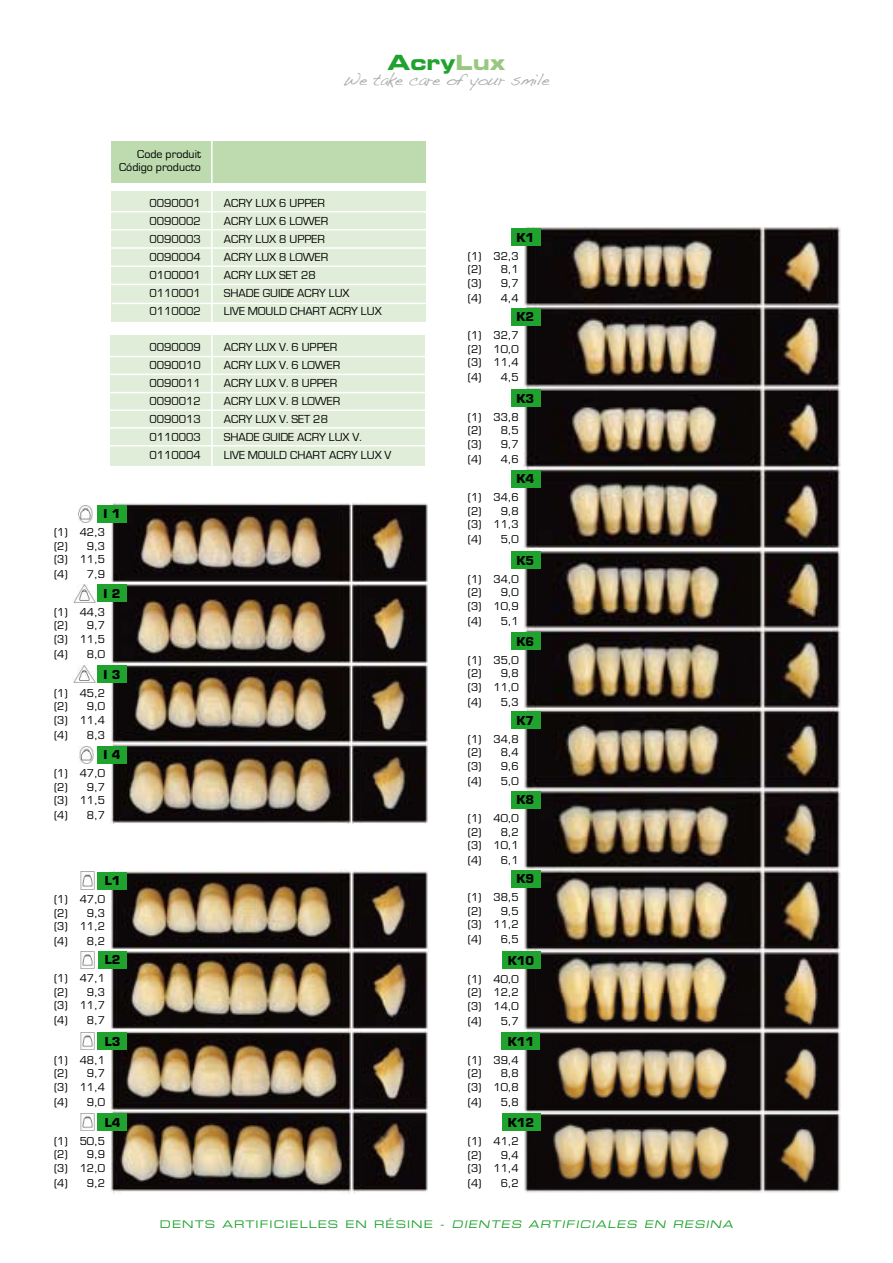
<style>
.page{position:relative;width:893px;height:1263px;background:#fff}
.page>*{position:absolute;margin:0;border:0;box-sizing:border-box;transform-origin:0 0}
.t1{font:21px "Eurostile LT Bold Extended Two";color:#1fa22e}
.t2{font:16.5px "Handwriting Dakota";letter-spacing:-.04em;color:#adafb0}
.t3{font:12px "Eurostile";color:#000}
.t4{font:700 12px "Eurostile LT";color:#000}
.t5{font:11.85px/13.5px "Eurostile";color:#000;text-align:right}
.t6{font:10.5px/13.5px "Eurostile LT";color:#000;text-align:justify}
.t7{font:10.5px "Eurostile LT Extended Two";color:#1fa22e}
.s1{color:#98c781}
.s2{font-style:italic}
</style>
<div class="page">
<div style="left:111px;top:335px;width:314px;height:130px;background:#e0edd8"></div>
<div style="left:111px;top:192px;width:315px;height:130px;background:#e0edd8"></div>
<div style="left:111px;top:141px;width:315px;height:42px;background:#bddbae"></div>
<img style="left:523px;top:227px;width:318px;height:966px">
<img style="left:110px;top:502px;width:318px;height:321px">
<img style="left:110px;top:869px;width:318px;height:324px">
<div style="left:97px;top:505px;width:30px;height:17px;background:#1fa22e"></div>
<div style="left:97px;top:585px;width:30px;height:17px;background:#1fa22e"></div>
<div style="left:97px;top:665px;width:30px;height:17px;background:#1fa22e"></div>
<div style="left:97px;top:746px;width:30px;height:17px;background:#1fa22e"></div>
<div style="left:97px;top:872px;width:30px;height:17px;background:#1fa22e"></div>
<div style="left:97px;top:951px;width:30px;height:17px;background:#1fa22e"></div>
<div style="left:97px;top:1033px;width:30px;height:17px;background:#1fa22e"></div>
<div style="left:97px;top:1113px;width:30px;height:17px;background:#1fa22e"></div>
<div style="left:502px;top:1114px;width:38px;height:17px;background:#1fa22e"></div>
<div style="left:501px;top:1032px;width:39px;height:17px;background:#1fa22e"></div>
<div style="left:502px;top:952px;width:39px;height:17px;background:#1fa22e"></div>
<div style="left:511px;top:870px;width:30px;height:17px;background:#1fa22e"></div>
<div style="left:511px;top:791px;width:30px;height:17px;background:#1fa22e"></div>
<div style="left:511px;top:712px;width:30px;height:17px;background:#1fa22e"></div>
<div style="left:511px;top:633px;width:30px;height:17px;background:#1fa22e"></div>
<div style="left:511px;top:552px;width:30px;height:17px;background:#1fa22e"></div>
<div style="left:511px;top:470px;width:30px;height:17px;background:#1fa22e"></div>
<div style="left:511px;top:389px;width:30px;height:17px;background:#1fa22e"></div>
<div style="left:511px;top:308px;width:30px;height:17px;background:#1fa22e"></div>
<div style="left:511px;top:229px;width:30px;height:17px;background:#1fa22e"></div>
<img style="left:78px;top:505px;width:15px;height:18px">
<img style="left:74px;top:585px;width:22px;height:17px">
<img style="left:73px;top:665px;width:23px;height:18px">
<img style="left:79px;top:746px;width:15px;height:17px">
<img style="left:80px;top:872px;width:15px;height:17px">
<img style="left:80px;top:951px;width:15px;height:17px">
<img style="left:80px;top:1032px;width:15px;height:18px">
<img style="left:80px;top:1113px;width:15px;height:18px">
<hr style="left:211px;top:138px;width:2px;height:335px;background:#fff">
<hr style="left:111px;top:211px;width:317px;height:1px;background:#fff">
<hr style="left:110px;top:229px;width:318px;height:1px;background:#fff">
<hr style="left:110px;top:247px;width:318px;height:2px;background:#fff">
<hr style="left:110px;top:265px;width:318px;height:2px;background:#fff">
<hr style="left:110px;top:284px;width:318px;height:1px;background:#fff">
<hr style="left:112px;top:303px;width:317px;height:1px;background:#fff">
<hr style="left:109px;top:356px;width:318px;height:1px;background:#fff">
<hr style="left:110px;top:374px;width:318px;height:1px;background:#fff">
<hr style="left:109px;top:392px;width:317px;height:1px;background:#fff">
<hr style="left:109px;top:409px;width:317px;height:2px;background:#fff">
<hr style="left:110px;top:427px;width:318px;height:2px;background:#fff">
<hr style="left:109px;top:445px;width:318px;height:1px;background:#fff">
<h1 class="t1" style="left:388px;top:48px;width:119px">Acry<span class="s1">Lux</span></h1>
<h2 class="t2" style="left:343px;top:70px;width:209px">We take care of your smile</h2>
<p class="t5" style="left:119px;top:147px;width:83px">Code produit<br>Código producto</p>
<p class="t3" style="left:149px;top:197px;width:53px">0090001</p>
<p class="t3" style="left:224px;top:197px;width:103px">ACRY LUX 6 UPPER</p>
<p class="t3" style="left:149px;top:215px;width:53px">0090002</p>
<p class="t3" style="left:224px;top:215px;width:106px">ACRY LUX 6 LOWER</p>
<p class="t3" style="left:149px;top:233px;width:53px">0090003</p>
<p class="t3" style="left:224px;top:233px;width:103px">ACRY LUX 8 UPPER</p>
<p class="t3" style="left:149px;top:251px;width:53px">0090004</p>
<p class="t3" style="left:224px;top:251px;width:106px">ACRY LUX 8 LOWER</p>
<p class="t3" style="left:149px;top:269px;width:53px">0100001</p>
<p class="t3" style="left:224px;top:269px;width:93px">ACRY LUX SET 28</p>
<p class="t3" style="left:149px;top:287px;width:53px">0110001</p>
<p class="t3" style="left:224px;top:287px;width:127px">SHADE GUIDE ACRY LUX</p>
<p class="t3" style="left:149px;top:305px;width:53px">0110002</p>
<p class="t3" style="left:224px;top:305px;width:159px">LIVE MOULD CHART ACRY LUX</p>
<p class="t3" style="left:149px;top:341px;width:53px">0090009</p>
<p class="t3" style="left:224px;top:341px;width:115px">ACRY LUX V. 6 UPPER</p>
<p class="t3" style="left:149px;top:359px;width:53px">0090010</p>
<p class="t3" style="left:224px;top:359px;width:118px">ACRY LUX V. 6 LOWER</p>
<p class="t3" style="left:149px;top:377px;width:53px">0090011</p>
<p class="t3" style="left:224px;top:377px;width:115px">ACRY LUX V. 8 UPPER</p>
<p class="t3" style="left:149px;top:395px;width:53px">0090012</p>
<p class="t3" style="left:224px;top:395px;width:118px">ACRY LUX V. 8 LOWER</p>
<p class="t3" style="left:149px;top:413px;width:53px">0090013</p>
<p class="t3" style="left:224px;top:413px;width:106px">ACRY LUX V. SET 28</p>
<p class="t3" style="left:149px;top:431px;width:53px">0110003</p>
<p class="t3" style="left:224px;top:431px;width:139px">SHADE GUIDE ACRY LUX V.</p>
<p class="t3" style="left:149px;top:449px;width:53px">0110004</p>
<p class="t3" style="left:224px;top:449px;width:169px">LIVE MOULD CHART ACRY LUX V</p>
<p class="t4" style="left:104px;top:506px;width:18px">I 1</p>
<p class="t6" style="left:54px;top:526px;width:53px">(1) 42,3 (2) 9,3 (3) 11,5</p>
<p class="t6" style="left:54px;top:568px;width:53px">(4) 7,9</p>
<p class="t4" style="left:104px;top:586px;width:18px">I 2</p>
<p class="t6" style="left:54px;top:605px;width:53px">(1) 44,3 (2) 9,7 (3) 11,5</p>
<p class="t6" style="left:54px;top:647px;width:53px">(4) 8,0</p>
<p class="t4" style="left:104px;top:667px;width:18px">I 3</p>
<p class="t6" style="left:54px;top:686px;width:53px">(1) 45,2 (2) 9,0 (3) 11,4</p>
<p class="t6" style="left:54px;top:728px;width:53px">(4) 8,3</p>
<p class="t4" style="left:104px;top:748px;width:18px">I 4</p>
<p class="t6" style="left:54px;top:767px;width:53px">(1) 47,0 (2) 9,7 (3) 11,5</p>
<p class="t6" style="left:54px;top:809px;width:53px">(4) 8,7</p>
<p class="t4" style="left:105px;top:873px;width:17px">L1</p>
<p class="t6" style="left:54px;top:893px;width:53px">(1) 47,0 (2) 9,3 (3) 11,2</p>
<p class="t6" style="left:54px;top:935px;width:53px">(4) 8,2</p>
<p class="t4" style="left:105px;top:953px;width:17px">L2</p>
<p class="t6" style="left:54px;top:972px;width:53px">(1) 47,1 (2) 9,3 (3) 11,7</p>
<p class="t6" style="left:54px;top:1014px;width:53px">(4) 8,7</p>
<p class="t4" style="left:105px;top:1034px;width:17px">L3</p>
<p class="t6" style="left:54px;top:1053px;width:53px">(1) 48,1 (2) 9,7 (3) 11,4</p>
<p class="t6" style="left:54px;top:1095px;width:53px">(4) 9,0</p>
<p class="t4" style="left:105px;top:1115px;width:17px">L4</p>
<p class="t6" style="left:54px;top:1134px;width:53px">(1) 50,5 (2) 9,9 (3) 12,0</p>
<p class="t6" style="left:54px;top:1176px;width:53px">(4) 9,2</p>
<p class="t4" style="left:517px;top:230px;width:19px">K1</p>
<p class="t6" style="left:468px;top:249px;width:53px">(1) 32,3 (2) 8,1 (3) 9,7</p>
<p class="t6" style="left:468px;top:291px;width:53px">(4) 4,4</p>
<p class="t4" style="left:517px;top:310px;width:19px">K2</p>
<p class="t6" style="left:468px;top:329px;width:53px">(1) 32,7 (2) 10,0 (3) 11,4</p>
<p class="t6" style="left:468px;top:371px;width:53px">(4) 4,5</p>
<p class="t4" style="left:517px;top:391px;width:19px">K3</p>
<p class="t6" style="left:468px;top:410px;width:53px">(1) 33,8 (2) 8,5 (3) 9,7</p>
<p class="t6" style="left:468px;top:452px;width:53px">(4) 4,6</p>
<p class="t4" style="left:517px;top:471px;width:19px">K4</p>
<p class="t6" style="left:468px;top:491px;width:53px">(1) 34,6 (2) 9,8 (3) 11,3</p>
<p class="t6" style="left:468px;top:533px;width:53px">(4) 5,0</p>
<p class="t4" style="left:517px;top:553px;width:19px">K5</p>
<p class="t6" style="left:468px;top:572px;width:53px">(1) 34,0 (2) 9,0 (3) 10,9</p>
<p class="t6" style="left:468px;top:614px;width:53px">(4) 5,1</p>
<p class="t4" style="left:517px;top:634px;width:19px">K6</p>
<p class="t6" style="left:468px;top:653px;width:53px">(1) 35,0 (2) 9,8 (3) 11,0</p>
<p class="t6" style="left:468px;top:695px;width:53px">(4) 5,3</p>
<p class="t4" style="left:517px;top:713px;width:19px">K7</p>
<p class="t6" style="left:468px;top:732px;width:53px">(1) 34,8 (2) 8,4 (3) 9,6</p>
<p class="t6" style="left:468px;top:774px;width:53px">(4) 5,0</p>
<p class="t4" style="left:517px;top:793px;width:19px">K8</p>
<p class="t6" style="left:468px;top:812px;width:53px">(1) 40,0 (2) 8,2 (3) 10,1</p>
<p class="t6" style="left:468px;top:854px;width:53px">(4) 6,1</p>
<p class="t4" style="left:517px;top:871px;width:19px">K9</p>
<p class="t6" style="left:468px;top:890px;width:53px">(1) 38,5 (2) 9,5 (3) 11,2</p>
<p class="t6" style="left:468px;top:932px;width:53px">(4) 6,5</p>
<p class="t4" style="left:508px;top:953px;width:28px">K10</p>
<p class="t6" style="left:468px;top:972px;width:53px">(1) 40,0 (2) 12,2 (3) 14,0</p>
<p class="t6" style="left:468px;top:1014px;width:53px">(4) 5,7</p>
<p class="t4" style="left:508px;top:1034px;width:28px">K11</p>
<p class="t6" style="left:468px;top:1053px;width:53px">(1) 39,4 (2) 8,8 (3) 10,8</p>
<p class="t6" style="left:468px;top:1095px;width:53px">(4) 5,8</p>
<p class="t4" style="left:508px;top:1115px;width:28px">K12</p>
<p class="t6" style="left:468px;top:1134px;width:53px">(1) 41,2 (2) 9,4 (3) 11,4</p>
<p class="t6" style="left:468px;top:1176px;width:53px">(4) 6,2</p>
<p class="t7" style="left:160px;top:1217px;width:577px">D E N TS A RT I F I C I E L L E S E N R É S I N E - <span class="s2">DIENTES ARTIFICIALES EN RESINA</span></p>
</div>
